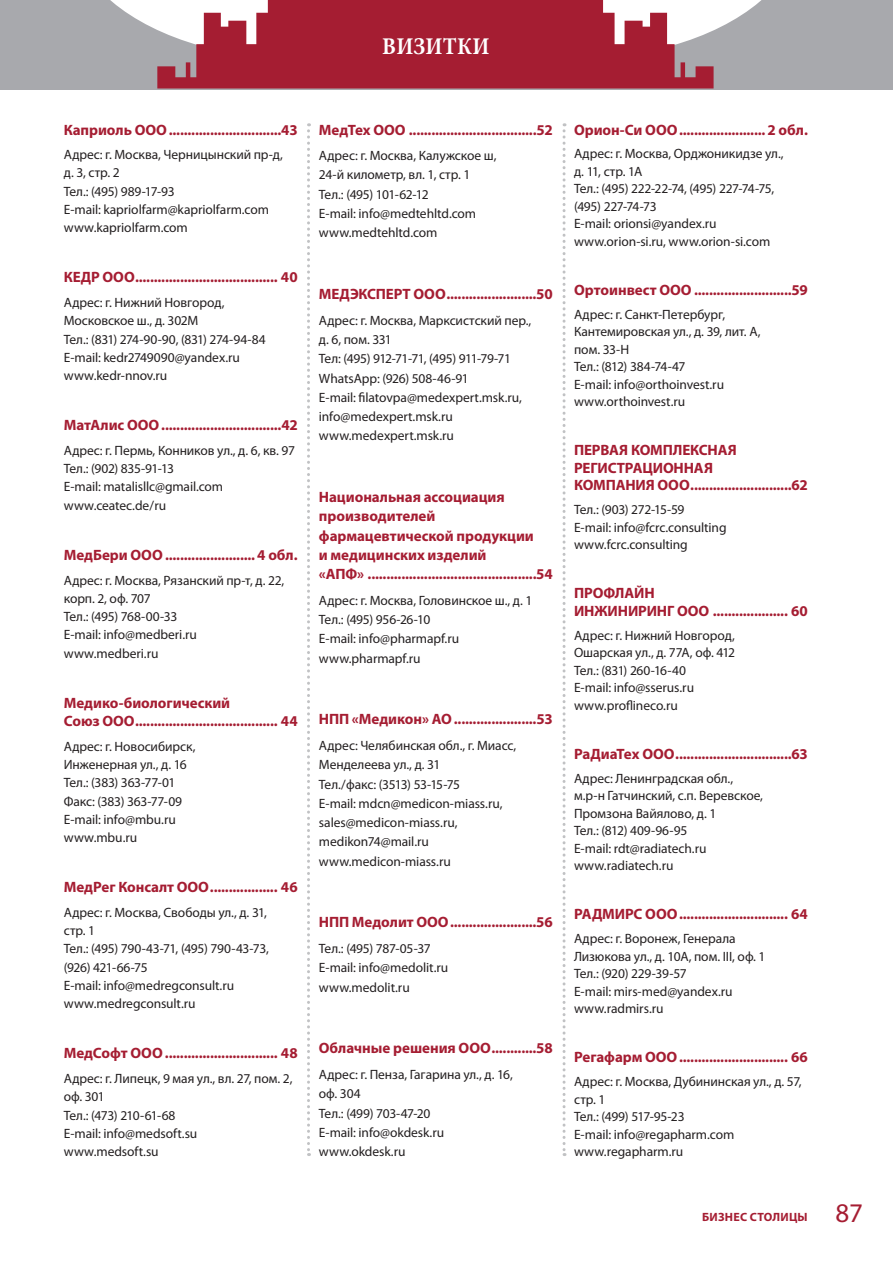
<style>
.page{position:relative;width:893px;height:1263px;background:#fff}
.page>*{position:absolute;margin:0;border:0;box-sizing:border-box;transform-origin:0 0}
.t1{font:27px "Myriad Pro";color:#a51d32}
.Колонтитул{font:700 24px "Minion Pro";letter-spacing:.01em;color:#fff;scale:.91 1}
.Визитка_фирма{font:700 15px/19.2px "Myriad Pro";letter-spacing:-.005em;color:#a51d32}
.Визитка{font:13.5px/17.4px "Myriad Pro";letter-spacing:-.005em;color:#231f20}
.Визитка-2{font:13.5px/18.3px "Myriad Pro";letter-spacing:-.025em;color:#231f20}
.Визитка-3{font:13.5px "Myriad Pro";letter-spacing:-.035em;color:#231f20}
.Визитка-4{font:13.5px "Myriad Pro";letter-spacing:-.03em;color:#231f20}
.Визитка-5{font:13.5px "Myriad Pro";letter-spacing:-.05em;color:#231f20}
.Визитка-6{font:13.5px "Myriad Pro";letter-spacing:-.045em;color:#231f20}
.t2{font:700 12px "Myriad Pro";letter-spacing:.02em;color:#a51d32}
</style>
<div class="page">
<svg style="left:307px;top:123px;width:3px;height:1033px"></svg>
<svg style="left:563px;top:123px;width:3px;height:1033px"></svg>
<div style="left:0;top:0;width:893px;height:89px;background:#a8a9ad"></div>
<svg style="left:714px;top:0;width:48px;height:30px"></svg>
<svg style="left:110px;top:0;width:47px;height:30px"></svg>
<svg style="left:157px;top:0;width:557px;height:88px;background:#b04153"></svg>
<p class="Колонтитул" style="left:382px;top:29px;width:119px">ВИЗИТКИ</p>
<p class="Визитка_фирма" style="left:64px;top:119px;width:235px">Каприоль ООО..............................43</p>
<p class="Визитка" style="left:64px;top:145px;width:221px;line-height:18.3px">Адрес: г. Москва, Черницынский пр-д, д. 3, стр. 2</p>
<p class="Визитка" style="left:64px;top:182px;width:112px">Тел.: (495) 989‑17‑93</p>
<p class="Визитка" style="left:64px;top:201px;width:207px">E-mail: kapriolfarm@kapriolfarm.com</p>
<p class="Визитка" style="left:64px;top:219px;width:126px">www.kapriolfarm.com</p>
<p class="Визитка_фирма" style="left:64px;top:267px;width:235px">КЕДР ООО...................................... 40</p>
<p class="Визитка" style="left:64px;top:293px;width:162px;line-height:18.3px">Адрес: г. Нижний Новгород,<br>Московское ш., д. 302М</p>
<p class="Визитка-2" style="left:64px;top:330px;width:204px">Тел.: (831) 274‑90‑90, (831) 274‑94‑84</p>
<p class="Визитка" style="left:64px;top:348px;width:178px">E-mail: kedr2749090@yandex.ru</p>
<p class="Визитка" style="left:64px;top:367px;width:105px">www.kedr-nnov.ru</p>
<p class="Визитка_фирма" style="left:64px;top:415px;width:235px">МатАлис ООО................................42</p>
<p class="Визитка" style="left:64px;top:441px;width:233px">Адрес: г. Пермь, Конников ул., д. 6, кв. 97</p>
<p class="Визитка-4" style="left:64px;top:460px;width:112px">Тел.: (902) 835‑91‑13</p>
<p class="Визитка" style="left:64px;top:478px;width:161px">E-mail: matalisllc@gmail.com</p>
<p class="Визитка" style="left:64px;top:496px;width:104px">www.ceatec.de/ru</p>
<p class="Визитка_фирма" style="left:64px;top:545px;width:235px">МедБери ООО ........................ 4 обл.</p>
<p class="Визитка" style="left:64px;top:571px;width:222px;line-height:18.3px">Адрес: г. Москва, Рязанский пр-т, д. 22, корп. 2, оф. 707</p>
<p class="Визитка" style="left:64px;top:608px;width:115px">Тел.: (495) 768‑00‑33</p>
<p class="Визитка" style="left:64px;top:626px;width:135px">E-mail: info@medberi.ru</p>
<p class="Визитка" style="left:64px;top:644px;width:96px">www.medberi.ru</p>
<p class="Визитка_фирма" style="left:64px;top:693px;width:235px;line-height:18.3px">Медико-биологический<br>Союз ООО...................................... 44</p>
<p class="Визитка" style="left:64px;top:737px;width:133px;line-height:18.3px">Адрес: г. Новосибирск,<br>Инженерная ул., д. 16</p>
<p class="Визитка" style="left:64px;top:774px;width:113px">Тел.: (383) 363‑77‑01</p>
<p class="Визитка" style="left:64px;top:792px;width:120px">Факс: (383) 363‑77‑09</p>
<p class="Визитка" style="left:64px;top:810px;width:114px">E-mail: info@mbu.ru</p>
<p class="Визитка" style="left:64px;top:828px;width:75px">www.mbu.ru</p>
<p class="Визитка_фирма" style="left:64px;top:877px;width:235px">МедРег Консалт ООО.................. 46</p>
<p class="Визитка" style="left:64px;top:903px;width:205px;line-height:18.3px">Адрес: г. Москва, Свободы ул., д. 31, стр. 1</p>
<p class="Визитка-2" style="left:64px;top:939px;width:207px">Тел.: (495) 790‑43‑71, (495) 790‑43‑73, (926) 421‑66‑75</p>
<p class="Визитка" style="left:64px;top:976px;width:172px">E-mail: info@medregconsult.ru</p>
<p class="Визитка" style="left:64px;top:995px;width:133px">www.medregconsult.ru</p>
<p class="Визитка_фирма" style="left:64px;top:1043px;width:235px">МедСофт ООО .............................. 48</p>
<p class="Визитка" style="left:64px;top:1069px;width:230px;line-height:18.3px">Адрес: г. Липецк, 9 мая ул., вл. 27, пом. 2, оф. 301</p>
<p class="Визитка-5" style="left:64px;top:1107px;width:113px">Тел.: (473) 210‑61‑68</p>
<p class="Визитка" style="left:64px;top:1124px;width:135px">E-mail: info@medsoft.su</p>
<p class="Визитка" style="left:64px;top:1142px;width:96px">www.medsoft.su</p>
<p class="Визитка_фирма" style="left:319px;top:119px;width:235px">МедТех ООО ..................................52</p>
<p class="Визитка" style="left:319px;top:146px;width:179px;line-height:19.2px">Адрес: г. Москва, Калужское ш,<br>24‑й километр, вл. 1, стр. 1</p>
<p class="Визитка-3" style="left:319px;top:186px;width:111px">Тел.: (495) 101‑62‑12</p>
<p class="Визитка" style="left:319px;top:205px;width:159px">E-mail: info@medtehltd.com</p>
<p class="Визитка" style="left:319px;top:224px;width:120px">www.medtehltd.com</p>
<p class="Визитка_фирма" style="left:319px;top:284px;width:235px">МЕДЭКСПЕРТ ООО........................50</p>
<p class="Визитка" style="left:319px;top:310px;width:214px;line-height:19.2px">Адрес: г. Москва, Марксистский пер., д. 6, пом. 331</p>
<p class="Визитка-3" style="left:319px;top:350px;width:194px">Тел: (495) 912‑71‑71, (495) 911‑79‑71</p>
<p class="Визитка" style="left:319px;top:369px;width:151px">WhatsApp: (926) 508‑46‑91</p>
<p class="Визитка" style="left:319px;top:387px;width:205px;line-height:19.2px">E-mail: filatovpa@medexpert.msk.ru, info@medexpert.msk.ru</p>
<p class="Визитка" style="left:319px;top:427px;width:137px">www.medexpert.msk.ru</p>
<p class="Визитка_фирма" style="left:319px;top:487px;width:235px">Национальная ассоциация производителей фармацевтической продукции<br>и медицинских изделий<br>«АПФ» .............................................54</p>
<p class="Визитка" style="left:319px;top:591px;width:215px">Адрес: г. Москва, Головинское ш., д. 1</p>
<p class="Визитка" style="left:319px;top:611px;width:113px">Тел.: (495) 956‑26‑10</p>
<p class="Визитка" style="left:319px;top:630px;width:142px">E-mail: info@pharmapf.ru</p>
<p class="Визитка" style="left:319px;top:649px;width:103px">www.pharmapf.ru</p>
<p class="Визитка_фирма" style="left:319px;top:709px;width:235px">НПП «Медикон» АО......................53</p>
<p class="Визитка" style="left:319px;top:736px;width:199px;line-height:19.2px">Адрес: Челябинская обл., г. Миасс,<br>Менделеева ул., д. 31</p>
<p class="Визитка-3" style="left:319px;top:776px;width:143px">Тел./факс: (3513) 53‑15‑75</p>
<p class="Визитка" style="left:319px;top:793px;width:185px;line-height:19.2px">E-mail: mdcn@medicon-miass.ru, sales@medicon-miass.ru, medikon74@mail.ru</p>
<p class="Визитка" style="left:319px;top:852px;width:133px">www.medicon-miass.ru</p>
<p class="Визитка_фирма" style="left:319px;top:912px;width:235px">НПП Медолит ООО.......................56</p>
<p class="Визитка-2" style="left:319px;top:939px;width:113px">Тел.: (495) 787‑05‑37</p>
<p class="Визитка" style="left:319px;top:959px;width:131px">E-mail: info@medolit.ru</p>
<p class="Визитка" style="left:319px;top:978px;width:92px">www.medolit.ru</p>
<p class="Визитка_фирма" style="left:319px;top:1038px;width:235px">Облачные решения ООО............58</p>
<p class="Визитка" style="left:319px;top:1065px;width:195px;line-height:19.2px">Адрес: г. Пенза, Гагарина ул., д. 16, оф. 304</p>
<p class="Визитка" style="left:319px;top:1104px;width:113px">Тел.: (499) 703‑47‑20</p>
<p class="Визитка" style="left:319px;top:1123px;width:127px">E-mail: info@okdesk.ru</p>
<p class="Визитка" style="left:319px;top:1142px;width:88px">www.okdesk.ru</p>
<p class="Визитка_фирма" style="left:574px;top:119px;width:235px">Орион-Си ООО....................... 2 обл.</p>
<p class="Визитка" style="left:574px;top:145px;width:211px">Адрес: г. Москва, Орджоникидзе ул., д. 11, стр. 1А</p>
<p class="Визитка" style="left:574px;top:180px;width:202px">Тел.: (495) 222‑22‑74, (495) 227‑74‑75, (495) 227‑74‑73</p>
<p class="Визитка" style="left:574px;top:215px;width:144px">Е-mail: orionsi@yandex.ru</p>
<p class="Визитка" style="left:574px;top:232px;width:198px">www.orion-si.ru, www.orion-si.com</p>
<p class="Визитка_фирма" style="left:574px;top:280px;width:235px">Ортоинвест ООО ..........................59</p>
<p class="Визитка" style="left:574px;top:305px;width:188px">Адрес: г. Санкт-Петербург,<br>Кантемировская ул., д. 39, лит. А, пом. 33‑Н</p>
<p class="Визитка-6" style="left:574px;top:358px;width:113px">Тел.: (812) 384‑74‑47</p>
<p class="Визитка" style="left:574px;top:375px;width:152px">E-mail: info@orthoinvest.ru</p>
<p class="Визитка" style="left:574px;top:393px;width:113px">www.orthoinvest.ru</p>
<p class="Визитка_фирма" style="left:574px;top:441px;width:235px;line-height:17.4px">ПЕРВАЯ КОМПЛЕКСНАЯ<br>РЕГИСТРАЦИОННАЯ<br>КОМПАНИЯ ООО...........................62</p>
<p class="Визитка-2" style="left:574px;top:500px;width:112px">Тел.: (903) 272‑15‑59</p>
<p class="Визитка" style="left:574px;top:518px;width:154px">E-mail: info@fcrc.consulting</p>
<p class="Визитка" style="left:574px;top:536px;width:115px">www.fcrc.consulting</p>
<p class="Визитка_фирма" style="left:574px;top:584px;width:235px;line-height:17.4px">ПРОФЛАЙН<br>ИНЖИНИРИНГ ООО .................... 60</p>
<p class="Визитка" style="left:574px;top:626px;width:163px">Адрес: г. Нижний Новгород,<br>Ошарская ул., д. 77А, оф. 412</p>
<p class="Визитка" style="left:574px;top:661px;width:113px">Тел.: (831) 260‑16‑40</p>
<p class="Визитка" style="left:574px;top:679px;width:122px">E-mail: info@sserus.ru</p>
<p class="Визитка" style="left:574px;top:696px;width:105px">www.proflineco.ru</p>
<p class="Визитка_фирма" style="left:574px;top:744px;width:235px">РаДиаТех ООО...............................63</p>
<p class="Визитка" style="left:574px;top:769px;width:191px">Адрес: Ленинградская обл., м.р-н Гатчинский, с.п. Веревское,<br>Промзона Вайялово, д. 1</p>
<p class="Визитка" style="left:574px;top:822px;width:115px">Тел.: (812) 409‑96‑95</p>
<p class="Визитка" style="left:574px;top:839px;width:134px">E-mail: rdt@radiatech.ru</p>
<p class="Визитка" style="left:574px;top:857px;width:101px">www.radiatech.ru</p>
<p class="Визитка_фирма" style="left:574px;top:904px;width:235px">РАДМИРС ООО............................. 64</p>
<p class="Визитка" style="left:574px;top:930px;width:193px">Адрес: г. Воронеж, Генерала<br>Лизюкова ул., д. 10А, пом. III, оф. 1</p>
<p class="Визитка-2" style="left:574px;top:964px;width:114px">Тел.: (920) 229‑39‑57</p>
<p class="Визитка" style="left:574px;top:982px;width:160px">E-mail: mirs-med@yandex.ru</p>
<p class="Визитка" style="left:574px;top:999px;width:91px">www.radmirs.ru</p>
<p class="Визитка_фирма" style="left:574px;top:1047px;width:235px">Регафарм ООО............................. 66</p>
<p class="Визитка" style="left:574px;top:1073px;width:229px">Адрес: г. Москва, Дубининская ул., д. 57, стр. 1</p>
<p class="Визитка" style="left:574px;top:1108px;width:112px">Тел.: (499) 517‑95‑23</p>
<p class="Визитка" style="left:574px;top:1125px;width:162px">E-mail: info@regapharm.com</p>
<p class="Визитка" style="left:574px;top:1142px;width:111px">www.regapharm.ru</p>
<p class="t2" style="left:702px;top:1209px;width:107px">БИЗНЕС СТОЛИЦЫ</p>
<h1 class="t1" style="left:835px;top:1196px;width:29px">87</h1>
</div>
